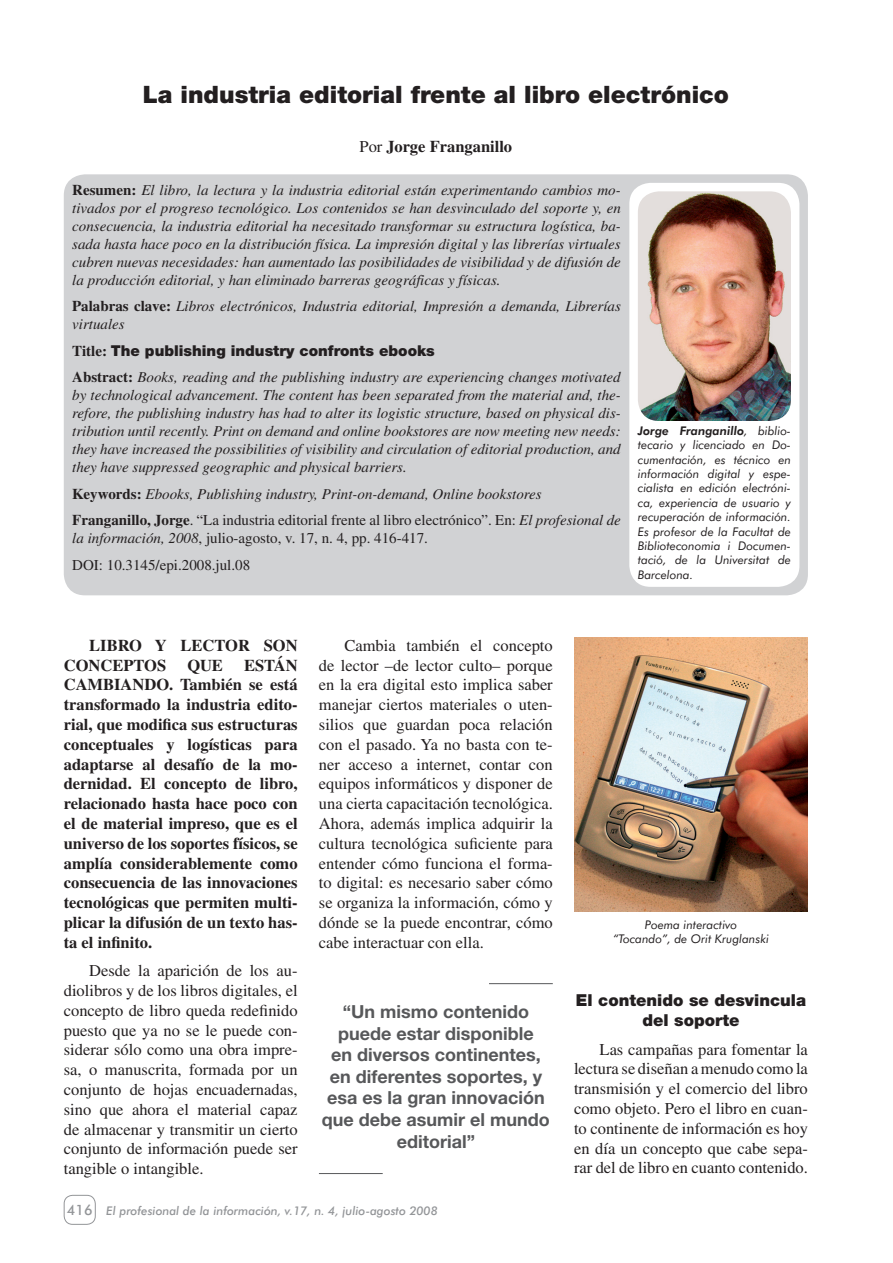
<style>
.page{position:relative;width:893px;height:1263px;background:#fff}
.page>*{position:absolute;margin:0;border:0;box-sizing:border-box;transform-origin:0 0}
.t1{font:900 24px "Helvetica Neue";color:#231f20}
.t2{font:700 18px/21.6px "Helvetica Neue";color:#57585a;text-align:center}
.t3{font:16.5px/19.8px "Times";color:#231f20;text-align:justify}
.t4{font:700 16.5px/19.8px "Times";color:#231f20}
.t5{font:900 16.5px/19.8px "Helvetica Neue";color:#231f20;text-align:center}
.t6{font:italic 15px/18px "Times";color:#231f20;text-align:justify}
.t7{font:15px/26.5px "Times";color:#231f20}
.t8{font:900 15px "Helvetica Neue";color:#231f20}
.t9{font:500 14.25px "Futura BT";color:#939598}
.t10{font:italic 12px/14.4px "Futura BT";color:#231f20;text-align:center}
.t11{font:italic 500 12px "Futura BT";color:#939598}
.s1{font-weight:400}
.s2{font-weight:700;font-style:normal}
.s3{font-family:"Times";font-weight:700}
.s4{font-style:normal}
.s5{font-style:italic}
.s6{font-weight:800}
</style>
<div class="page">
<div style="left:64px;top:1195px;width:32px;height:30px;border:1px solid #939598;border-radius:9px"></div>
<div style="left:64px;top:174px;width:744px;height:421px;background:#d1d2d4;border-radius:21px"></div>
<img style="left:574px;top:638px;width:234px;height:273px">
<hr style="left:489px;top:983px;width:64px;height:1px;background:#57585a">
<hr style="left:319px;top:1173px;width:64px;height:1px;background:#57585a">
<div style="left:629px;top:183px;width:170px;height:404px;background:#fff;border-radius:21px"></div>
<img style="left:638px;top:191px;width:153px;height:230px;border-radius:21px">
<h1 class="t1" style="left:143px;top:81px;width:588px">La industria editorial frente al libro electrónico</h1>
<p class="t4" style="left:359px;top:136px;width:154px"><span class="s1">Por</span> Jorge Franganillo</p>
<p class="t6" style="left:72px;top:181px;width:550px"><span class="s2">Resumen:</span> El libro, la lectura y la industria editorial están experimentando cambios mo&shy;tivados por el progreso tecnológico. Los contenidos se han desvinculado del soporte y, en consecuencia, la industria editorial ha necesitado transformar su estructura logística, ba&shy;sada hasta hace poco en la distribución física. La impresión digital y las librerías virtuales cubren nuevas necesidades: han aumentado las posibilidades de visibilidad y de difusión de la producción editorial, y han eliminado barreras geográficas y físicas.</p>
<p class="t6" style="left:72px;top:297px;width:550px"><span class="s2">Palabras clave:</span> Libros electrónicos, Industria editorial, Impresión a demanda, Librerías virtuales</p>
<p class="t8" style="left:72px;top:341px;width:364px"><span class="s3">Title:</span> The publishing industry confronts ebooks</p>
<p class="t6" style="left:72px;top:368px;width:550px"><span class="s2">Abstract:</span> Books, reading and the publishing industry are experiencing changes motivated by technological advancement. The content has been separated from the material and, the&shy;refore, the publishing industry has had to alter its logistic structure, based on physical dis&shy;tribution until recently. Print on demand and online bookstores are now meeting new needs: they have increased the possibilities of visibility and circulation of editorial production, and they have suppressed geographic and physical barriers.</p>
<p class="t6" style="left:72px;top:480px;width:550px;line-height:26.5px"><span class="s2">Keywords:</span> Ebooks, Publishing industry, Print-on-demand, Online bookstores<br><span class="s2">Franganillo, Jorge</span><span class="s4">. “La industria editorial frente al libro electrónico”. En:</span> El profesional de</p>
<p class="t7" style="left:72px;top:525px;width:357px"><span class="s5">la información, 2008</span>, julio-agosto, v. 17, n. 4, pp. 416-417.<br>DOI: 10.3145/epi.2008.jul.08</p>
<p class="t10" style="left:638px;top:423px;width:155px;text-align:justify"><span class="s6">Jorge Franganillo</span>, biblio&shy;tecario y licenciado en Do&shy;cumentación, es técnico en información digital y espe&shy;cialista en edición electróni&shy;ca, experiencia de usuario y recuperación de información.<br>Es profesor de la Facultat de Biblioteconomia i Documen&shy;tació, de la Universitat de Barcelona.</p>
<p class="t4" style="left:64px;top:635px;width:235px;text-indent:26px">LIBRO Y LECTOR SON<br>CONCEPTOS</p>
<p class="t4" style="left:64px;top:655px;width:235px;text-align:justify;text-indent:180px">ESTÁN CAMBIANDO. También se está transformado la industria edito&shy;rial, que modifica sus estructuras conceptuales y logísticas para adaptarse al desafío de la mo&shy;dernidad. El concepto de libro, relacionado hasta hace poco con el de material impreso, que es el universo de los soportes físicos, se amplía considerablemente como consecuencia de las innovaciones tecnológicas que permiten multi&shy;plicar la difusión de un texto has&shy;ta el infinito.</p>
<p class="t3" style="left:64px;top:960px;width:235px;text-indent:26px">Desde la aparición de los au&shy;diolibros y de los libros digitales, el concepto de libro queda redefinido puesto que ya no se le puede con&shy;siderar sólo como una obra impre&shy;sa, o manuscrita, formada por un conjunto de hojas encuadernadas, sino que ahora el material capaz de almacenar y transmitir un cierto conjunto de información puede ser tangible o intangible.</p>
<p class="t4" style="left:187px;top:655px;width:37px">QUE</p>
<p class="t3" style="left:319px;top:635px;width:235px;text-indent:26px">Cambia también el concepto de lector –de lector culto– porque en la era digital esto implica saber manejar ciertos materiales o uten&shy;silios que guardan poca relación con el pasado. Ya no basta con te&shy;ner acceso a internet, contar con equipos informáticos y disponer de una cierta capacitación tecnológica.<br>Ahora, además implica adquirir la cultura tecnológica suficiente para entender cómo funciona el forma&shy;to digital: es necesario saber cómo se organiza la información, cómo y dónde se la puede encontrar, cómo cabe interactuar con ella.</p>
<p class="t2" style="left:322px;top:1000px;width:229px">“Un mismo contenido puede estar disponible<br>en diversos continentes, en diferentes soportes, y esa es la gran innovación que debe asumir el mundo editorial”</p>
<p class="t9" style="left:67px;top:1201px;width:27px">416</p>
<p class="t11" style="left:106px;top:1203px;width:333px">El profesional de la información, v.17, n. 4, julio-agosto 2008</p>
<p class="t10" style="left:613px;top:917px;width:157px">Poema interactivo<br>“Tocando”, de Orit Kruglanski</p>
<p class="t5" style="left:576px;top:991px;width:232px">El contenido se desvincula del soporte</p>
<p class="t3" style="left:574px;top:1039px;width:235px;text-indent:26px">Las campañas para fomentar la lectura se diseñan a menudo como la transmisión y el comercio del libro como objeto. Pero el libro en cuan&shy;to continente de información es hoy en día un concepto que cabe sepa&shy;rar del de libro en cuanto contenido.</p>
</div>
